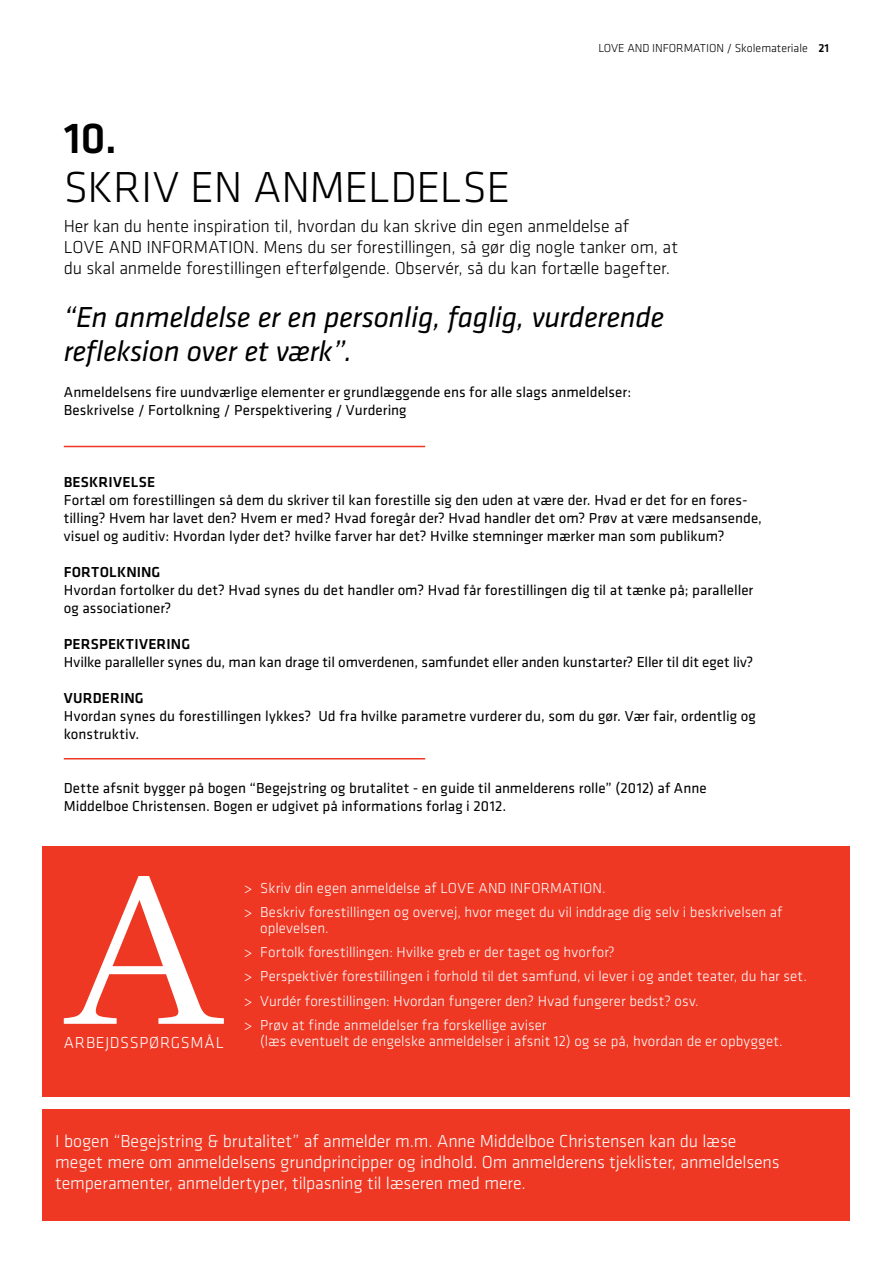
<style>
.page{position:relative;width:893px;height:1263px;background:#fff}
.page>*{position:absolute;margin:0;border:0;box-sizing:border-box;transform-origin:0 0}
.t1{font:300 45px "Klavika";color:#000}
.t2{font:500 45px "Klavika";color:#000}
.t3{font:italic 30px/34.5px "Klavika";letter-spacing:-.01em;color:#000}
.t4{font:300 18px/21px "Klavika";letter-spacing:-.015em;color:#fff}
.t5{font:300 18px/21px "Klavika";letter-spacing:-.015em;color:#000}
.t6{font:300 16.5px "Klavika";letter-spacing:.045em;color:#fff}
.t7{font:15px/18px "Klavika";color:#000}
.t8{font:300 15px/24.3px "Klavika";color:#fff}
.t9{font:500 15px "Klavika";letter-spacing:.015em;color:#000}
.t10{font:300 12px "Klavika";color:#000}
.s1{font-weight:500}
</style>
<div class="page">
<div style="left:43px;top:1109px;width:807px;height:111px;background:#ee3824"></div>
<div style="left:43px;top:847px;width:807px;height:250px;background:#ee3824"></div>
<svg style="left:64px;top:876px;width:160px;height:148px"></svg>
<hr style="left:64px;top:446px;width:361px;height:1px;background:#ee3824">
<hr style="left:64px;top:758px;width:361px;height:1px;background:#ee3824">
<p class="t10" style="left:598px;top:41px;width:232px">Love and information / Skolemateriale <span class="s1">21</span></p>
<h1 class="t2" style="left:64px;top:113px;width:55px">10.</h1>
<h1 class="t1" style="left:64px;top:163px;width:448px">Skriv en anmeldelse</h1>
<p class="t5" style="left:64px;top:216px;width:567px">Her kan du hente inspiration til, hvordan du kan skrive din egen anmeldelse af<br>LOVEAND</p>
<p class="t5" style="left:64px;top:237px;width:616px;text-indent:191px">. Mens du ser forestillingen, så gør dig nogle tanker om, at du skal anmelde forestillingen efterfølgende. Observér, så du kan fortælle bagefter.</p>
<h2 class="t3" style="left:64px;top:300px;width:602px">“En anmeldelse er en personlig, faglig, vurderende refleksion over et værk”.</h2>
<p class="t7" style="left:64px;top:383px;width:569px">Anmeldelsens fire uundværlige elementer er grundlæggende ens for alle slags anmeldelser:<br>Beskrivelse / Fortolkning / Perspektivering / Vurdering</p>
<p class="t5" style="left:147px;top:237px;width:11px">INFORMATION</p>
<p class="t9" style="left:64px;top:474px;width:18px">BESKRIVELSE</p>
<p class="t7" style="left:64px;top:491px;width:700px">Fortæl om forestillingen så dem du skriver til kan forestille sig den uden at være der. Hvad er det for en fores&shy;tilling? Hvem har lavet den? Hvem er med? Hvad foregår der? Hvad handler det om? Prøv at være medsansende, visuel og auditiv: Hvordan lyder det? hvilke farver har det? Hvilke stemninger mærker man som publikum?</p>
<p class="t9" style="left:64px;top:564px;width:18px">FORTOLKNING</p>
<p class="t7" style="left:64px;top:581px;width:691px">Hvordan fortolker du det? Hvad synes du det handler om? Hvad får forestillingen dig til at tænke på; paralleller og associationer?</p>
<p class="t9" style="left:64px;top:636px;width:19px">PERSPEKTIVERING</p>
<p class="t7" style="left:64px;top:653px;width:691px">Hvilke paralleller synes du, man kan drage til omverdenen, samfundet eller anden kunstarter? Eller til dit eget liv?</p>
<p class="t9" style="left:64px;top:690px;width:20px">VURDERING</p>
<p class="t7" style="left:64px;top:707px;width:694px">Hvordan synes du forestillingen lykkes? Ud fra hvilke parametre vurderer du, som du gør. Vær fair, ordentlig og konstruktiv.</p>
<p class="t7" style="left:64px;top:779px;width:644px">Dette afsnit bygger på bogen “Begejstring og brutalitet - en guide til anmelderens rolle” (2012) af Anne<br>Middelboe Christensen. Bogen er udgivet på informations forlag i 2012.</p>
<p class="t8" style="left:244px;top:876px;width:245px">&gt; Skriv din egen anmeldelse af LOVE AND</p>
<p class="t8" style="left:510px;top:876px;width:10px">INFORMATION</p>
<p class="t8" style="left:244px;top:876px;width:540px;text-indent:358px">.<br>&gt; Beskriv forestillingen og overvej, hvor meget du vil inddrage dig selv i beskrivelsen af</p>
<p class="t8" style="left:244px;top:916px;width:565px;text-indent:17px">oplevelsen.<br>&gt; Fortolk forestillingen: Hvilke greb er der taget og hvorfor?<br>&gt; Perspektivér forestillingen i forhold til det samfund, vi lever i og andet teater, du har set. &gt; Vurdér forestillingen: Hvordan fungerer den? Hvad fungerer bedst? osv.<br>&gt; Prøv at finde anmeldelser fra forskellige aviser</p>
<p class="t6" style="left:64px;top:1033px;width:162px">Arbejdsspørgsmål</p>
<p class="t8" style="left:260px;top:1029px;width:524px">(læs eventuelt de engelske anmeldelser i afsnit 12) og se på, hvordan de er opbygget.</p>
<p class="t4" style="left:55px;top:1131px;width:726px">I bogen “Begejstring &amp; brutalitet” af anmelder m.m. Anne Middelboe Christensen kan du læse meget mere om anmeldelsens grundprincipper og indhold. Om anmelderens tjeklister, anmeldelsens temperamenter, anmeldertyper, tilpasning til læseren med mere.</p>
</div>
